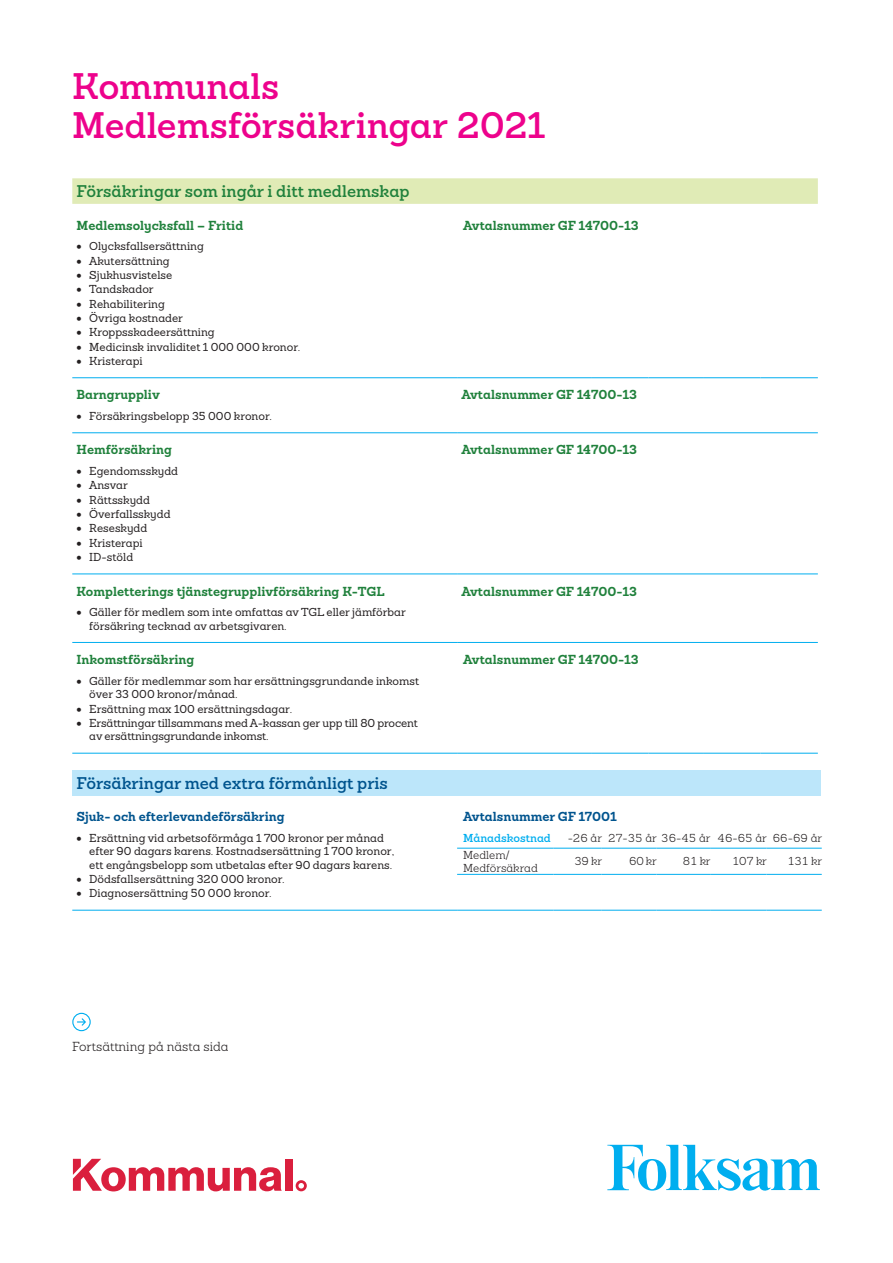
<style>
.page{position:relative;width:893px;height:1263px;background:#fff}
.page>*{position:absolute;margin:0;border:0;box-sizing:border-box;transform-origin:0 0}
.t1{font:600 36px "Sanchez Folksam";letter-spacing:-.005em;color:#ed028c}
.Rubrik_5_11_14__R2{font:600 16.5px "Sanchez Folksam";color:#20813c}
.Rubrik_5_11_14__R2-2{font:600 16.5px "Sanchez Folksam";color:#00548e}
.Rubrik_6_8_5_11__R3{font:700 12.75px "Sanchez Folksam";color:#20813c}
.Rubrik_6_8_5_11__R3-2{font:700 12.75px "Sanchez Folksam";color:#00548e}
.t2{font:300 12.75px "Sanchez Folksam";color:#231f20}
.t3{font:500 11.25px/13.5px "Sanchez Folksam";color:#231f20}
.Tabell_Text_Light_7{font:300 11.25px "Sanchez Folksam Table";color:#231f20}
.Tabell_Rubrik_7_5_9{font:600 11.25px "Sanchez Folksam Table";color:#00aeef}
</style>
<div class="page">
<svg style="left:607px;top:1145px;width:213px;height:46px"></svg>
<div style="left:285px;top:1159px;width:7px;height:32px;background:#da1f3d"></div>
<svg style="left:296px;top:1180px;width:11px;height:11px"></svg>
<svg style="left:73px;top:1159px;width:209px;height:32px"></svg>
<svg style="left:72px;top:1013px;width:19px;height:18px"></svg>
<svg style="left:72px;top:178px;width:746px;height:26px;background:#e0ebb7"></svg>
<hr style="left:457px;top:377px;width:134px;height:1px;background:#00aeef">
<hr style="left:591px;top:377px;width:57px;height:1px;background:#00aeef">
<hr style="left:648px;top:377px;width:55px;height:1px;background:#00aeef">
<hr style="left:703px;top:377px;width:57px;height:1px;background:#00aeef">
<hr style="left:760px;top:377px;width:58px;height:1px;background:#00aeef">
<hr style="left:72px;top:377px;width:385px;height:1px;background:#00aeef">
<hr style="left:72px;top:432px;width:385px;height:1px;background:#00aeef">
<hr style="left:457px;top:432px;width:361px;height:1px;background:#00aeef">
<hr style="left:72px;top:574px;width:385px;height:1px;background:#00aeef">
<hr style="left:457px;top:574px;width:361px;height:1px;background:#00aeef">
<hr style="left:72px;top:642px;width:385px;height:1px;background:#00aeef">
<hr style="left:457px;top:642px;width:361px;height:1px;background:#00aeef">
<hr style="left:457px;top:753px;width:134px;height:1px;background:#00aeef">
<hr style="left:591px;top:753px;width:57px;height:1px;background:#00aeef">
<hr style="left:648px;top:753px;width:55px;height:1px;background:#00aeef">
<hr style="left:703px;top:753px;width:57px;height:1px;background:#00aeef">
<hr style="left:760px;top:753px;width:58px;height:1px;background:#00aeef">
<hr style="left:72px;top:753px;width:385px;height:1px;background:#00aeef">
<div style="left:72px;top:770px;width:749px;height:25px;background:#bce6fa"></div>
<hr style="left:766px;top:874px;width:56px;height:1px;background:#00aeef">
<hr style="left:553px;top:910px;width:49px;height:1px;background:#00aeef">
<hr style="left:602px;top:910px;width:54px;height:1px;background:#00aeef">
<hr style="left:656px;top:910px;width:54px;height:1px;background:#00aeef">
<hr style="left:710px;top:910px;width:56px;height:1px;background:#00aeef">
<hr style="left:766px;top:910px;width:56px;height:1px;background:#00aeef">
<hr style="left:457px;top:874px;width:96px;height:1px;background:#00aeef">
<hr style="left:457px;top:910px;width:96px;height:1px;background:#00aeef">
<hr style="left:72px;top:910px;width:385px;height:1px;background:#00aeef">
<hr style="left:457px;top:848px;width:96px;height:1px;background:#00aeef">
<hr style="left:553px;top:848px;width:49px;height:1px;background:#00aeef">
<hr style="left:602px;top:848px;width:54px;height:1px;background:#00aeef">
<hr style="left:656px;top:848px;width:54px;height:1px;background:#00aeef">
<hr style="left:710px;top:848px;width:56px;height:1px;background:#00aeef">
<hr style="left:766px;top:848px;width:56px;height:1px;background:#00aeef">
<hr style="left:553px;top:874px;width:49px;height:1px;background:#00aeef">
<hr style="left:602px;top:874px;width:54px;height:1px;background:#00aeef">
<hr style="left:656px;top:874px;width:54px;height:1px;background:#00aeef">
<hr style="left:710px;top:874px;width:56px;height:1px;background:#00aeef">
<p class="t1" style="left:72px;top:62px;width:209px">Kommunals</p>
<p class="t1" style="left:72px;top:101px;width:474px">Medlemsförsäkringar 2021</p>
<p class="Rubrik_5_11_14__R2" style="left:77px;top:180px;width:335px">Försäkringar som ingår i ditt medlemskap</p>
<p class="Rubrik_6_8_5_11__R3" style="left:77px;top:216px;width:168px">Medlemsolycksfall – Fritid</p>
<p class="Rubrik_6_8_5_11__R3" style="left:463px;top:216px;width:177px">Avtalsnummer GF 14700-13</p>
<p class="t3" style="left:77px;top:239px;width:129px">• Olycksfallsersättning</p>
<p class="t3" style="left:77px;top:254px;width:95px">• Akutersättning</p>
<p class="t3" style="left:77px;top:268px;width:97px">• Sjukhusvistelse</p>
<p class="t3" style="left:77px;top:282px;width:79px">• Tandskador</p>
<p class="t3" style="left:77px;top:297px;width:90px">• Rehabilitering</p>
<p class="t3" style="left:77px;top:311px;width:108px">• Övriga kostnader</p>
<p class="t3" style="left:77px;top:325px;width:140px">• Kroppsskadeersättning</p>
<p class="t3" style="left:77px;top:340px;width:225px">• Medicinsk invaliditet 1 000 000 kronor.</p>
<p class="t3" style="left:77px;top:354px;width:68px">• Kristerapi</p>
<p class="Rubrik_6_8_5_11__R3" style="left:77px;top:386px;width:85px">Barngruppliv</p>
<p class="Rubrik_6_8_5_11__R3" style="left:461px;top:386px;width:177px">Avtalsnummer GF 14700-13</p>
<p class="t3" style="left:77px;top:409px;width:197px">• Försäkringsbelopp 35 000 kronor.</p>
<p class="Rubrik_6_8_5_11__R3" style="left:77px;top:441px;width:97px">Hemförsäkring</p>
<p class="Rubrik_6_8_5_11__R3" style="left:461px;top:441px;width:177px">Avtalsnummer GF 14700-13</p>
<p class="t3" style="left:77px;top:464px;width:103px">• Egendomsskydd</p>
<p class="t3" style="left:77px;top:478px;width:53px">• Ansvar</p>
<p class="t3" style="left:77px;top:493px;width:75px">• Rättsskydd</p>
<p class="t3" style="left:77px;top:507px;width:95px">• Överfallsskydd</p>
<p class="t3" style="left:77px;top:522px;width:72px">• Reseskydd</p>
<p class="t3" style="left:77px;top:536px;width:68px">• Kristerapi</p>
<p class="t3" style="left:77px;top:550px;width:58px">• ID-stöld</p>
<p class="Rubrik_6_8_5_11__R3" style="left:77px;top:582px;width:309px">Kompletterings tjänstegrupplivförsäkring K-TGL</p>
<p class="Rubrik_6_8_5_11__R3" style="left:461px;top:582px;width:177px">Avtalsnummer GF 14700-13</p>
<p class="t3" style="left:89px;top:605px;width:318px;text-indent:-13px">• Gäller för medlem som inte omfattas av TGL eller jämförbar försäkring tecknad av arbetsgivaren.</p>
<p class="Rubrik_6_8_5_11__R3" style="left:77px;top:651px;width:119px">Inkomstförsäkring</p>
<p class="Rubrik_6_8_5_11__R3" style="left:463px;top:651px;width:177px">Avtalsnummer GF 14700-13</p>
<p class="t3" style="left:89px;top:674px;width:331px;text-indent:-13px">• Gäller för medlemmar som har ersättningsgrundande inkomst över 33 000 kronor/månad.</p>
<p class="t3" style="left:77px;top:702px;width:217px">• Ersättning max 100 ersättningsdagar.</p>
<p class="t3" style="left:89px;top:716px;width:330px;text-indent:-13px">• Ersättningar tillsammans med A-kassan ger upp till 80 procent av ersättningsgrundande inkomst.</p>
<p class="Rubrik_5_11_14__R2-2" style="left:77px;top:772px;width:313px">Försäkringar med extra förmånligt pris</p>
<p class="Rubrik_6_8_5_11__R3-2" style="left:77px;top:808px;width:210px">Sjuk- och efterlevandeförsäkring</p>
<p class="Rubrik_6_8_5_11__R3-2" style="left:463px;top:808px;width:155px">Avtalsnummer GF 17001</p>
<p class="t3" style="left:89px;top:831px;width:306px;text-indent:-13px">• Ersättning vid arbetsoförmåga 1 700 kronor per månad efter 90 dagars karens. Kostnadsersättning 1 700 kronor, ett engångsbelopp som utbetalas efter 90 dagars karens.</p>
<p class="t3" style="left:77px;top:872px;width:210px">• Dödsfallsersättning 320 000 kronor.</p>
<p class="t3" style="left:77px;top:886px;width:197px">• Diagnosersättning 50 000 kronor.</p>
<p class="Tabell_Rubrik_7_5_9" style="left:463px;top:830px;width:89px">Månadskostnad</p>
<p class="Tabell_Text_Light_7" style="left:568px;top:831px;width:36px">-26 år</p>
<p class="Tabell_Text_Light_7" style="left:608px;top:831px;width:104px">27-35 år 36-45 år</p>
<p class="Tabell_Text_Light_7" style="left:718px;top:831px;width:51px">46-65 år</p>
<p class="Tabell_Text_Light_7" style="left:773px;top:831px;width:51px">66-69 år</p>
<p class="Tabell_Text_Light_7" style="left:463px;top:848px;width:48px">Medlem/</p>
<p class="Tabell_Text_Light_7" style="left:463px;top:861px;width:76px">Medförsäkrad</p>
<p class="Tabell_Text_Light_7" style="left:574px;top:854px;width:29px">39 kr</p>
<p class="Tabell_Text_Light_7" style="left:629px;top:854px;width:29px">60 kr</p>
<p class="Tabell_Text_Light_7" style="left:683px;top:854px;width:29px">81 kr</p>
<p class="Tabell_Text_Light_7" style="left:732px;top:854px;width:36px">107 kr</p>
<p class="Tabell_Text_Light_7" style="left:787px;top:854px;width:36px">131 kr</p>
<p class="t2" style="left:72px;top:1038px;width:158px">Fortsättning på nästa sida</p>
</div>
